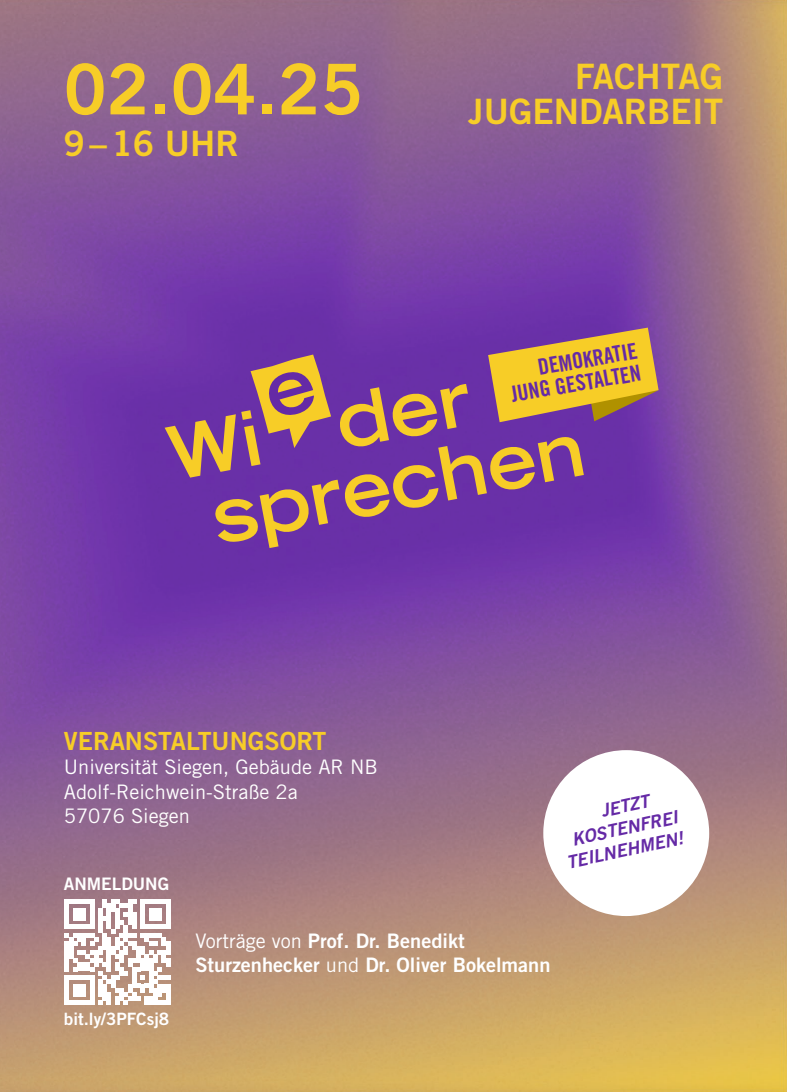
<style>
.page{position:relative;width:787px;height:1092px;background:#fff}
.page>*{position:absolute;margin:0;border:0;box-sizing:border-box;transform-origin:0 0}
.t1{font:70px "Trade Gothic LT Std Bd 2";color:#f7cd27}
.t2{font:35px/35px "Trade Gothic LT Std Bd 2";color:#f7cd27;text-align:right}
.t3{font:25px "Trade Gothic LT Std Bd 2";color:#f7cd27}
.t4{font:22.25px/22px "Trade Gothic LT Std Bd Cn 20";color:#652aa6;text-align:right}
.t5{font:20px/24px "Trade Gothic LT Std";color:#fff}
.t6{font:20px/24px "Trade Gothic LT Std Bd 2";color:#fff}
.t7{font:italic 18px "Trade Gothic LT Std Bd 2";color:#652aa6}
.t8{font:17.25px "Trade Gothic LT Std Bd 2";color:#fff}
.t9{font:17px "Trade Gothic LT Std Bd 2";color:#fff}
.s1{font-family:"Trade Gothic LT Std"}
</style>
<div class="page">
<img style="left:0;top:0;width:787px;height:1091px">
<svg style="left:165px;top:327px;width:493px;height:221px;background:#8c5787"></svg>
<svg style="left:65px;top:899px;width:105px;height:105px"></svg>
<div style="left:543px;top:750px;width:166px;height:166px;background:#fff;border-radius:50%"></div>
<h1 class="t1" style="left:64px;top:46px;width:301px">02.04.25</h1>
<h2 class="t2" style="left:64px;top:126px;width:176px">9 – 16 UHR</h2>
<h2 class="t2" style="left:468px;top:58px;width:256px">FACHTAG<br>JUGENDARBEIT</h2>
<p class="t4" style="left:505px;top:362px;width:133px;rotate:-10deg">DEMOKRATIE<br>JUNG GESTALTEN</p>
<p class="t3" style="left:64px;top:726px;width:264px">VERANSTALTUNGSORT</p>
<p class="t5" style="left:64px;top:755px;width:315px">Universität Siegen, Gebäude AR NB<br>Adolf-Reichwein-Straße 2a<br>57076 Siegen</p>
<p class="t8" style="left:64px;top:873px;width:107px">ANMELDUNG</p>
<p class="t7" style="left:598px;top:800px;width:50px;rotate:-12deg">JETZT</p>
<p class="t7" style="left:570px;top:828px;width:109px;rotate:-12deg">KOSTENFREI</p>
<p class="t7" style="left:564px;top:851px;width:120px;rotate:-12deg">TEILNEHMEN!</p>
<p class="t9" style="left:64px;top:1008px;width:107px">bit.ly/3PFCsj8</p>
<p class="t6" style="left:195px;top:928px;width:356px"><span class="s1">Vorträge von</span> Prof. Dr. Benedikt<br>Sturzenhecker <span class="s1">und</span> Dr. Oliver Bokelmann</p>
</div>
